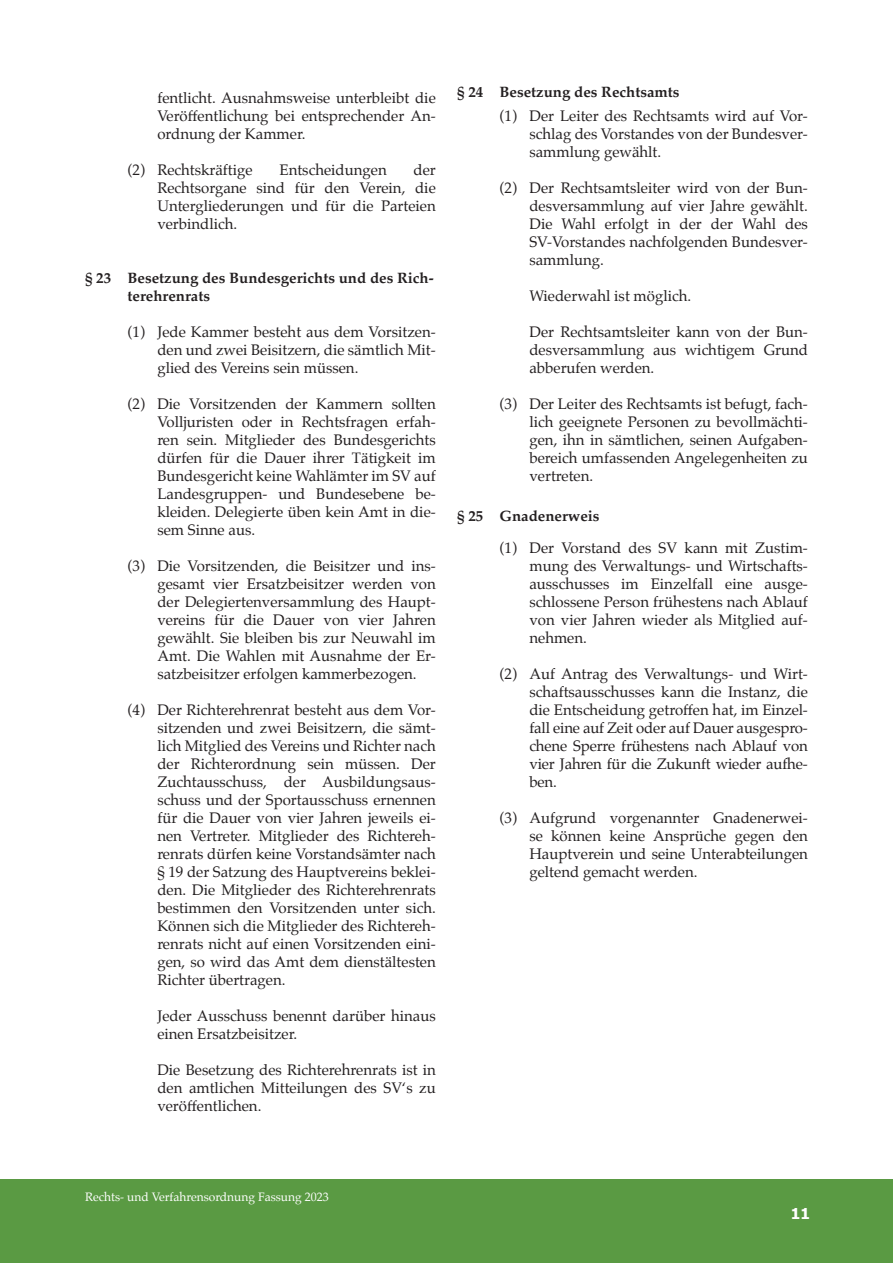
<style>
.page{position:relative;width:893px;height:1263px;background:#fff}
.page>*{position:absolute;margin:0;border:0;box-sizing:border-box;transform-origin:0 0}
.t1{font:15px/18px "Palatino";color:#231f20;text-align:justify}
.Heading_1{font:700 15px/18px "Palatino";color:#231f20}
.t2{font:700 15px "Tahoma";color:#fff}
.t3{font:12px "Palatino";color:#fff}
</style>
<div class="page">
<div style="left:0;top:1180px;width:893px;height:83px;background:#5a9a43"></div>
<p class="t1" style="left:157px;top:89px;width:280px">fentlicht. Ausnahmsweise unterbleibt die Veröffentlichung bei entsprechender An&shy;ordnung der Kammer.</p>
<p class="t1" style="left:128px;top:161px;width:127px">(2) Rechtskräftige</p>
<p class="t1" style="left:279px;top:161px;width:109px">Entscheidungen</p>
<p class="t1" style="left:157px;top:161px;width:280px;text-indent:256px">der Rechtsorgane sind für den Verein, die Untergliederungen und für die Parteien verbindlich.</p>
<p class="Heading_1" style="left:128px;top:269px;width:308px;text-indent:-43px">§ 23 Besetzung des Bundesgerichts und des Rich&shy;terehrenrats</p>
<p class="t1" style="left:157px;top:323px;width:280px;text-indent:-30px">(1) Jede Kammer besteht aus dem Vorsitzen&shy;den und zwei Beisitzern, die sämtlich Mit&shy;glied des Vereins sein müssen.</p>
<p class="t1" style="left:157px;top:395px;width:280px;text-indent:-30px">(2) Die Vorsitzenden der Kammern sollten Volljuristen oder in Rechtsfragen erfah&shy;ren sein. Mitglieder des Bundesgerichts dürfen für die Dauer ihrer Tätigkeit im Bundesgericht keine Wahlämter im SV auf Landesgruppen- und Bundesebene be&shy;kleiden. Delegierte üben kein Amt in die&shy;sem Sinne aus.</p>
<p class="t1" style="left:157px;top:557px;width:280px;text-indent:-30px">(3) Die Vorsitzenden, die Beisitzer und ins&shy;gesamt vier Ersatzbeisitzer werden von der Delegiertenversammlung des Haupt&shy;vereins für die Dauer von vier Jahren gewählt. Sie bleiben bis zur Neuwahl im Amt. Die Wahlen mit Ausnahme der Er&shy;satzbeisitzer erfolgen kammerbezogen.</p>
<p class="t1" style="left:157px;top:701px;width:280px;text-indent:-30px">(4) Der Richterehrenrat besteht aus dem Vor&shy;sitzenden und zwei Beisitzern, die sämt&shy;lich Mitglied des Vereins und Richter nach der Richterordnung sein müssen. Der Zuchtausschuss, der Ausbildungsaus&shy;schuss und der Sportausschuss ernennen für die Dauer von vier Jahren jeweils ei&shy;nen Vertreter. Mitglieder des Richtereh&shy;renrats dürfen keine Vorstandsämter nach § 19 der Satzung des Hauptvereins beklei&shy;den. Die Mitglieder des Richterehrenrats bestimmen den Vorsitzenden unter sich.<br>Können sich die Mitglieder des Richtereh&shy;renrats nicht auf einen Vorsitzenden eini&shy;gen, so wird das Amt dem dienstältesten Richter übertragen.</p>
<p class="t1" style="left:157px;top:1007px;width:280px">Jeder Ausschuss benennt darüber hinaus einen Ersatzbeisitzer.</p>
<p class="t1" style="left:157px;top:1061px;width:280px">Die Besetzung des Richterehrenrats ist in den amtlichen Mitteilungen des SV‘s zu veröffentlichen.</p>
<p class="Heading_1" style="left:457px;top:83px;width:224px">§ 24 Besetzung des Rechtsamts</p>
<p class="t1" style="left:529px;top:107px;width:280px;text-indent:-30px">(1) Der Leiter des Rechtsamts wird auf Vor&shy;schlag des Vorstandes von der Bundesver&shy;sammlung gewählt.</p>
<p class="t1" style="left:529px;top:179px;width:280px;text-indent:-30px">(2) Der Rechtsamtsleiter wird von der Bun&shy;desversammlung auf vier Jahre gewählt.<br>Die Wahl erfolgt in der der Wahl des SV-Vorstandes nachfolgenden Bundesver&shy;sammlung.</p>
<p class="t1" style="left:529px;top:287px;width:163px">Wiederwahl ist möglich.</p>
<p class="t1" style="left:529px;top:323px;width:280px">Der Rechtsamtsleiter kann von der Bun&shy;desversammlung aus wichtigem Grund abberufen werden.</p>
<p class="t1" style="left:529px;top:395px;width:280px;text-indent:-30px">(3) Der Leiter des Rechtsamts ist befugt, fach&shy;lich geeignete Personen zu bevollmächti&shy;gen, ihn in sämtlichen, seinen Aufgaben&shy;bereich umfassenden Angelegenheiten zu vertreten.</p>
<p class="Heading_1" style="left:457px;top:507px;width:144px">§ 25 Gnadenerweis</p>
<p class="t1" style="left:529px;top:539px;width:280px;text-indent:-30px">(1) Der Vorstand des SV kann mit Zustim&shy;mung des Verwaltungs- und Wirtschafts&shy;ausschusses im Einzelfall eine ausge&shy;schlossene Person frühestens nach Ablauf von vier Jahren wieder als Mitglied auf&shy;nehmen.</p>
<p class="t1" style="left:529px;top:665px;width:280px;text-indent:-30px">(2) Auf Antrag des Verwaltungs- und Wirt&shy;schaftsausschusses kann die Instanz, die die Entscheidung getroffen hat, im Einzel&shy;fall eine auf Zeit oder auf Dauer ausgespro&shy;chene Sperre frühestens nach Ablauf von vier Jahren für die Zukunft wieder aufhe&shy;ben.</p>
<p class="t1" style="left:529px;top:809px;width:280px;text-indent:-30px">(3) Aufgrund vorgenannter Gnadenerwei&shy;se können keine Ansprüche gegen den Hauptverein und seine Unterabteilungen geltend gemacht werden.</p>
<p class="t3" style="left:85px;top:1187px;width:245px">Rechts- und Verfahrensordnung Fassung 2023</p>
<p class="t2" style="left:791px;top:1203px;width:21px">11</p>
</div>
